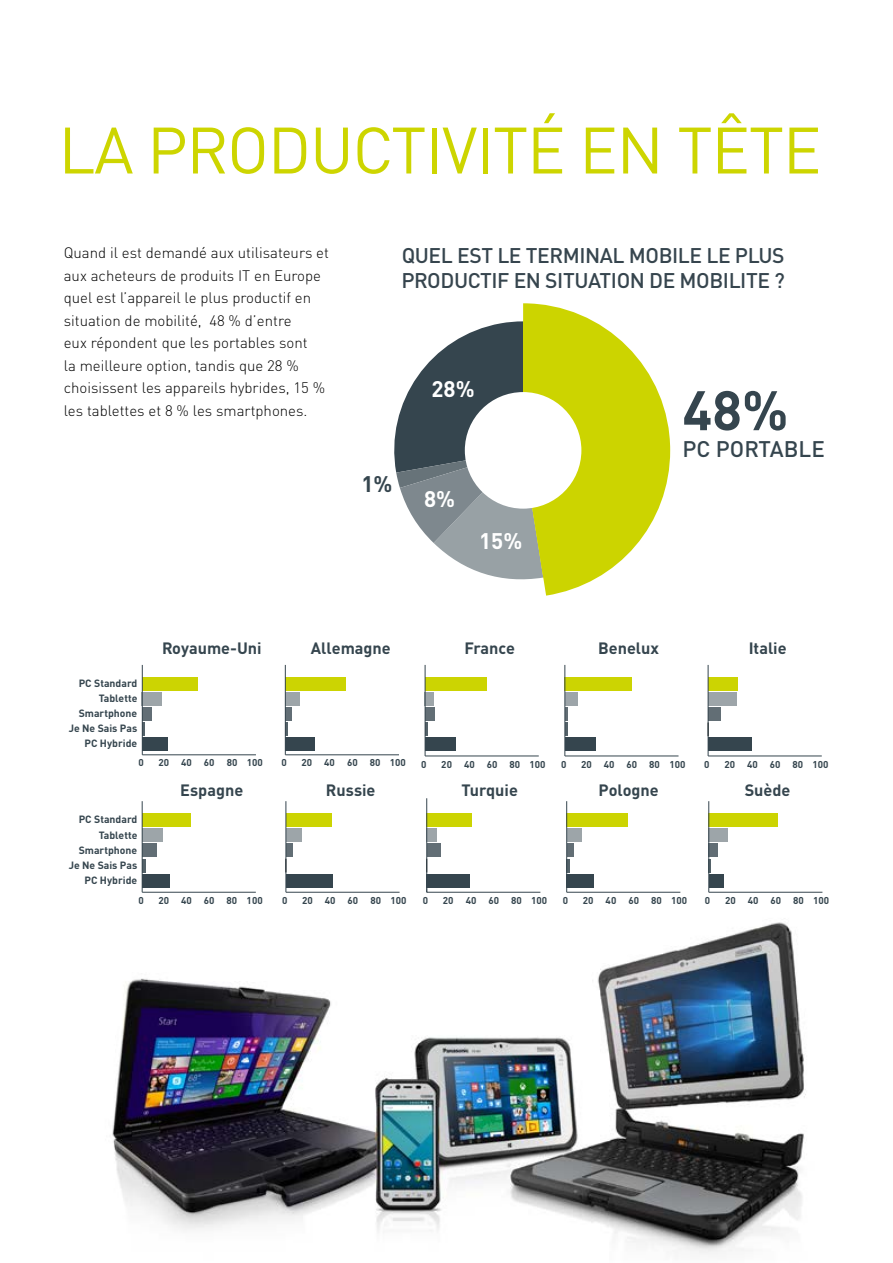
<style>
.page{position:relative;width:893px;height:1263px;background:#fff}
.page>*{position:absolute;margin:0;border:0;box-sizing:border-box;transform-origin:0 0}
.t1{font:64.5px "DIN Pro";letter-spacing:-.02em;color:#cdd500}
.t2{font:700 54.75px "DIN Pro";color:#35454e}
.t3{font:500 22.35px "DIN Pro";color:#35454e}
.t4{font:700 22.35px "DIN Pro";color:#fff}
.t5{font:700 22.35px "DIN Pro";color:#35454e}
.t6{font:500 21px/25.2px "DIN Pro";letter-spacing:-.02em;color:#36454e}
.t7{font:700 16.2px "DIN Pro";color:#35454e}
.t8{font:300 15px/22.5px "DIN Pro";color:#000}
.t9{font:700 10.5px/15px "DIN Pro";color:#35454e;text-align:right}
.t10{font:700 9.9px "DIN Pro";color:#35454e}
</style>
<div class="page">
<img style="left:112px;top:922px;width:694px;height:332px">
<svg style="left:394px;top:303px;width:276px;height:293px"></svg>
<div style="left:465px;top:392px;width:116px;height:117px;background:#fff;border-radius:50%"></div>
<hr style="left:142px;top:754px;width:114px;height:1px;background:#35454e">
<div style="left:142px;top:738px;width:25px;height:13px;background:#35454e"></div>
<hr style="left:142px;top:722px;width:3px;height:14px;background:#546269">
<div style="left:142px;top:707px;width:9px;height:14px;background:#626e75"></div>
<div style="left:142px;top:692px;width:20px;height:14px;background:#9da5a9"></div>
<div style="left:142px;top:677px;width:56px;height:14px;background:#ccd402"></div>
<hr style="left:142px;top:665px;width:1px;height:90px;background:#35454e">
<hr style="left:285px;top:754px;width:114px;height:1px;background:#35454e">
<div style="left:285px;top:738px;width:30px;height:13px;background:#35454e"></div>
<hr style="left:285px;top:722px;width:3px;height:14px;background:#546269">
<div style="left:285px;top:707px;width:7px;height:14px;background:#626e75"></div>
<div style="left:285px;top:692px;width:14px;height:14px;background:#9da5a9"></div>
<div style="left:285px;top:677px;width:61px;height:14px;background:#ccd402"></div>
<hr style="left:285px;top:665px;width:1px;height:90px;background:#35454e">
<hr style="left:425px;top:756px;width:114px;height:1px;background:#35454e">
<div style="left:425px;top:738px;width:31px;height:13px;background:#35454e"></div>
<svg style="left:426px;top:722px;width:1px;height:14px"></svg>
<div style="left:425px;top:707px;width:9px;height:14px;background:#626e75"></div>
<div style="left:424px;top:692px;width:10px;height:14px;background:#9da5a9"></div>
<div style="left:425px;top:677px;width:61px;height:14px;background:#ccd402"></div>
<hr style="left:425px;top:665px;width:1px;height:91px;background:#35454e">
<hr style="left:565px;top:756px;width:113px;height:1px;background:#35454e">
<div style="left:565px;top:738px;width:31px;height:13px;background:#35454e"></div>
<svg style="left:566px;top:707px;width:1px;height:29px"></svg>
<div style="left:565px;top:692px;width:12px;height:14px;background:#9da5a9"></div>
<div style="left:565px;top:677px;width:67px;height:14px;background:#ccd402"></div>
<hr style="left:565px;top:665px;width:1px;height:91px;background:#35454e">
<hr style="left:708px;top:756px;width:114px;height:1px;background:#35454e">
<div style="left:708px;top:738px;width:43px;height:13px;background:#35454e"></div>
<div style="left:708px;top:707px;width:13px;height:14px;background:#626e75"></div>
<div style="left:708px;top:692px;width:28px;height:14px;background:#9da5a9"></div>
<div style="left:708px;top:677px;width:30px;height:14px;background:#ccd402"></div>
<hr style="left:708px;top:665px;width:1px;height:91px;background:#35454e">
<hr style="left:142px;top:892px;width:114px;height:1px;background:#35454e">
<div style="left:142px;top:874px;width:27px;height:13px;background:#35454e"></div>
<hr style="left:142px;top:859px;width:4px;height:13px;background:#546269">
<div style="left:142px;top:844px;width:15px;height:13px;background:#626e75"></div>
<div style="left:142px;top:828px;width:21px;height:14px;background:#9da5a9"></div>
<div style="left:142px;top:813px;width:49px;height:14px;background:#ccd402"></div>
<hr style="left:142px;top:801px;width:1px;height:91px;background:#35454e">
<hr style="left:286px;top:892px;width:114px;height:1px;background:#35454e">
<div style="left:286px;top:874px;width:46px;height:13px;background:#35454e"></div>
<div style="left:286px;top:844px;width:7px;height:13px;background:#626e75"></div>
<div style="left:286px;top:828px;width:16px;height:14px;background:#9da5a9"></div>
<div style="left:286px;top:813px;width:45px;height:14px;background:#ccd402"></div>
<hr style="left:286px;top:801px;width:1px;height:91px;background:#35454e">
<hr style="left:427px;top:892px;width:113px;height:1px;background:#35454e">
<div style="left:427px;top:874px;width:43px;height:13px;background:#35454e"></div>
<div style="left:427px;top:844px;width:13px;height:13px;background:#626e75"></div>
<div style="left:427px;top:828px;width:10px;height:14px;background:#9da5a9"></div>
<div style="left:427px;top:813px;width:45px;height:14px;background:#ccd402"></div>
<hr style="left:426px;top:798px;width:1px;height:94px;background:#35454e">
<hr style="left:567px;top:892px;width:113px;height:1px;background:#35454e">
<div style="left:567px;top:874px;width:27px;height:13px;background:#35454e"></div>
<svg style="left:567px;top:859px;width:3px;height:13px"></svg>
<div style="left:567px;top:844px;width:6px;height:13px;background:#626e75"></div>
<div style="left:567px;top:828px;width:14px;height:14px;background:#9da5a9"></div>
<div style="left:567px;top:813px;width:61px;height:14px;background:#ccd402"></div>
<hr style="left:566px;top:801px;width:1px;height:91px;background:#35454e">
<hr style="left:709px;top:892px;width:113px;height:1px;background:#35454e">
<div style="left:709px;top:874px;width:15px;height:13px;background:#35454e"></div>
<svg style="left:709px;top:859px;width:2px;height:13px"></svg>
<div style="left:709px;top:844px;width:9px;height:13px;background:#626e75"></div>
<div style="left:709px;top:828px;width:19px;height:14px;background:#9da5a9"></div>
<div style="left:709px;top:813px;width:69px;height:14px;background:#ccd402"></div>
<hr style="left:708px;top:801px;width:1px;height:91px;background:#35454e">
<h1 class="t1" style="left:58px;top:99px;width:764px">LA PRODUCTIVITÉ EN TÊTE</h1>
<p class="t8" style="left:64px;top:240px;width:267px">Quand il est demandé aux utilisateurs et aux acheteurs de produits IT en Europe quel est l’appareil le plus productif en situation de mobilité, 48 % d’entre<br>eux répondent que les portables sont<br>la meilleure option, tandis que 28 % choisissent les appareils hybrides, 15 % les tablettes et 8 % les smartphones.</p>
<h3 class="t6" style="left:401px;top:240px;width:385px">QUEL EST LE TERMINAL MOBILE LE PLUS<br>PRODUCTIF EN SITUATION DE MOBILITE ?</h3>
<h3 class="t5" style="left:361px;top:465px;width:33px">1%</h3>
<h3 class="t4" style="left:431px;top:370px;width:45px">28%</h3>
<h3 class="t4" style="left:424px;top:480px;width:33px">8%</h3>
<h3 class="t4" style="left:479px;top:522px;width:45px">15%</h3>
<h2 class="t2" style="left:682px;top:365px;width:107px">48%</h2>
<h3 class="t3" style="left:682px;top:431px;width:144px">PC PORTABLE</h3>
<p class="t9" style="left:69px;top:674px;width:70px">PC Standard<br>Tablette<br>Smartphone<br>Je Ne Sais Pas<br>PC Hybride</p>
<p class="t7" style="left:162px;top:634px;width:101px">Royaume-Uni</p>
<p class="t7" style="left:311px;top:634px;width:81px">Allemagne</p>
<p class="t7" style="left:464px;top:634px;width:52px">France</p>
<p class="t7" style="left:598px;top:634px;width:62px">Benelux</p>
<p class="t7" style="left:749px;top:634px;width:39px">Italie</p>
<p class="t10" style="left:138px;top:754px;width:7px">0</p>
<p class="t10" style="left:158px;top:754px;width:106px">20 40 60 80 100</p>
<p class="t10" style="left:281px;top:754px;width:7px">0</p>
<p class="t10" style="left:302px;top:754px;width:106px">20 40 60 80 100</p>
<p class="t10" style="left:421px;top:756px;width:7px">0</p>
<p class="t10" style="left:441px;top:756px;width:106px">20 40 60 80 100</p>
<p class="t10" style="left:561px;top:756px;width:7px">0</p>
<p class="t10" style="left:581px;top:756px;width:106px">20 40 60 80 100</p>
<p class="t10" style="left:704px;top:756px;width:7px">0</p>
<p class="t10" style="left:724px;top:756px;width:106px">20 40 60 80 100</p>
<p class="t9" style="left:69px;top:811px;width:70px">PC Standard<br>Tablette<br>Smartphone<br>Je Ne Sais Pas<br>PC Hybride</p>
<p class="t7" style="left:180px;top:776px;width:64px">Espagne</p>
<p class="t7" style="left:326px;top:776px;width:51px">Russie</p>
<p class="t7" style="left:461px;top:776px;width:58px">Turquie</p>
<p class="t7" style="left:599px;top:776px;width:62px">Pologne</p>
<p class="t7" style="left:745px;top:776px;width:47px">Suède</p>
<p class="t10" style="left:138px;top:892px;width:7px">0</p>
<p class="t10" style="left:158px;top:892px;width:106px">20 40 60 80 100</p>
<p class="t10" style="left:282px;top:892px;width:7px">0</p>
<p class="t10" style="left:302px;top:892px;width:106px">20 40 60 80 100</p>
<p class="t10" style="left:423px;top:892px;width:7px">0</p>
<p class="t10" style="left:443px;top:892px;width:106px">20 40 60 80 100</p>
<p class="t10" style="left:563px;top:892px;width:7px">0</p>
<p class="t10" style="left:583px;top:892px;width:106px">20 40 60 80 100</p>
<p class="t10" style="left:705px;top:892px;width:7px">0</p>
<p class="t10" style="left:725px;top:892px;width:106px">20 40 60 80 100</p>
</div>
